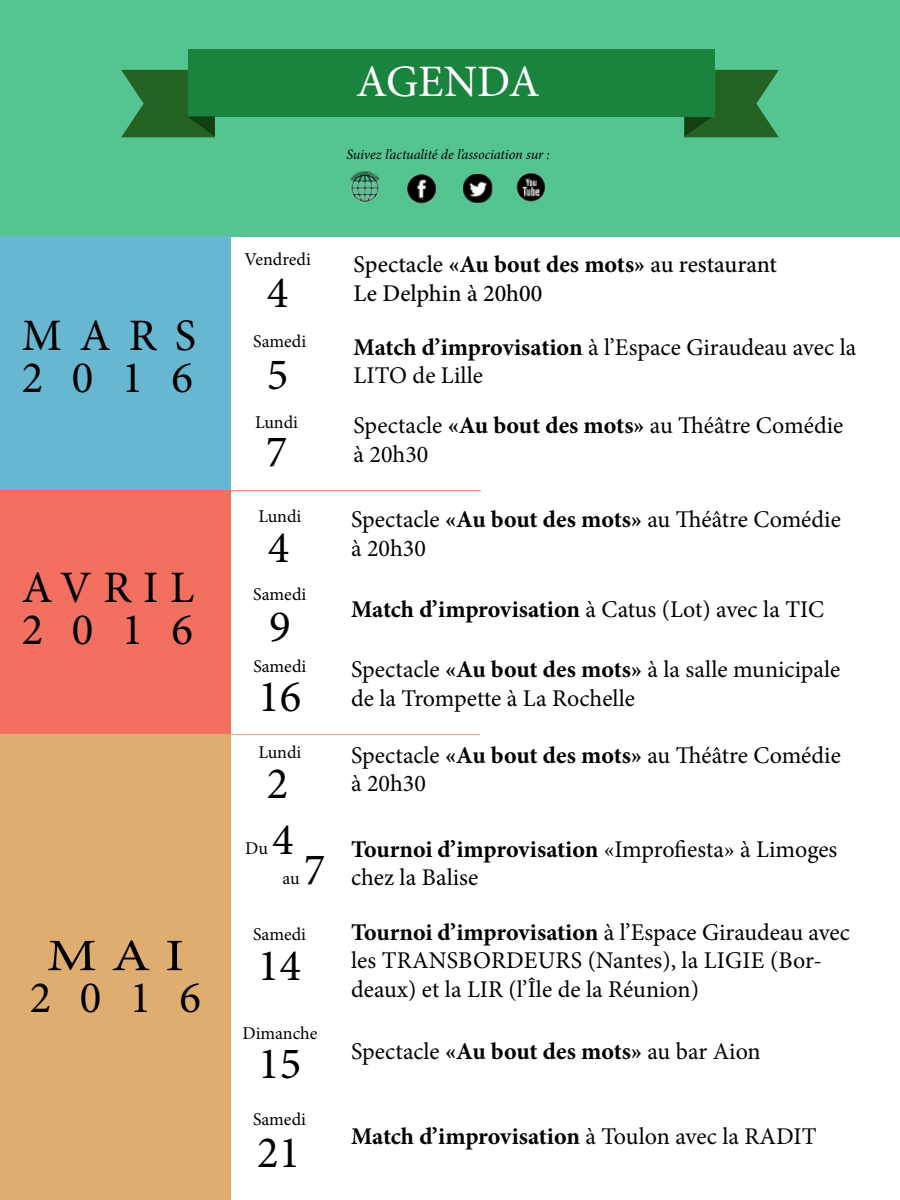
<style>
.page{position:relative;width:900px;height:1200px;background:#fff}
.page>*{position:absolute;margin:0;border:0;box-sizing:border-box;transform-origin:0 0}
.t1{font:45px/96.1px "Minion Pro";letter-spacing:.4em;color:#000}
.t2{font:45px/42px "Minion Pro";letter-spacing:.26em;color:#000}
.t3{font:45px/42px "Minion Pro";letter-spacing:.515em;color:#000}
.t4{font:45px/42px "Minion Pro";letter-spacing:.4em;color:#000;text-align:center;scale:1.25 1}
.t5{font:45px "Minion Pro";color:#fff}
.t6{font:24px/28.8px "Minion Pro";color:#000}
.t7{font:700 24px "Minion Pro";letter-spacing:-.005em;color:#000}
.t8{font:500 24px/28.8px "Minion Pro";color:#000}
.t9{font:18px "Minion Pro";color:#000}
.t10{font:italic 14.25px "Minion Pro";letter-spacing:-.01em;color:#000}
.s1{font-weight:700}
.s2{font-weight:400}
</style>
<div class="page">
<div style="left:0;top:0;width:900px;height:237px;background:#54c590"></div>
<svg style="left:684px;top:70px;width:95px;height:67px"></svg>
<div style="left:188px;top:49px;width:526px;height:67px;background:#1a843f"></div>
<svg style="left:121px;top:70px;width:94px;height:67px"></svg>
<img style="left:350px;top:170px;width:30px;height:33px">
<img style="left:406px;top:174px;width:30px;height:30px">
<img style="left:516px;top:172px;width:30px;height:30px">
<img style="left:462px;top:173px;width:31px;height:31px">
<div style="left:0;top:237px;width:231px;height:254px;background:#68b7d0"></div>
<div style="left:0;top:491px;width:231px;height:244px;background:#f36f5f"></div>
<div style="left:0;top:734px;width:231px;height:466px;background:#e0ad70"></div>
<hr style="left:3px;top:490px;width:478px;height:1px;background:#f36f5f">
<hr style="left:2px;top:734px;width:478px;height:1px;background:#e0ad70">
<h1 class="t3" style="left:22px;top:315px;width:176px">MARS<br>2016</h1>
<h1 class="t2" style="left:22px;top:567px;width:174px">AVRIL<br>2016</h1>
<h1 class="t4" style="left:30px;top:935px;width:139px">MAI<br>2016</h1>
<h1 class="t5" style="left:356px;top:51px;width:185px">AGENDA</h1>
<p class="t10" style="left:346px;top:145px;width:205px">Suivez l’actualité de l’association sur :</p>
<p class="t9" style="left:245px;top:247px;width:68px">Vendredi</p>
<h1 class="t1" style="left:267px;top:244px;width:23px">4</h1>
<p class="t9" style="left:253px;top:329px;width:55px">Samedi</p>
<h1 class="t1" style="left:267px;top:327px;width:23px">5</h1>
<p class="t9" style="left:255px;top:410px;width:44px">Lundi</p>
<h1 class="t1" style="left:266px;top:404px;width:25px">7<br>4</h1>
<p class="t9" style="left:258px;top:505px;width:44px">Lundi</p>
<p class="t9" style="left:253px;top:582px;width:55px">Samedi</p>
<h1 class="t1" style="left:269px;top:578px;width:23px">9</h1>
<p class="t9" style="left:253px;top:655px;width:55px">Samedi</p>
<h1 class="t1" style="left:258px;top:649px;width:45px">16</h1>
<p class="t9" style="left:258px;top:740px;width:44px">Lundi</p>
<h1 class="t1" style="left:267px;top:736px;width:23px">2</h1>
<h1 class="t1" style="left:272px;top:791px;width:23px">4</h1>
<p class="t9" style="left:283px;top:866px;width:19px">au</p>
<p class="t9" style="left:245px;top:836px;width:24px">Du</p>
<h1 class="t1" style="left:304px;top:822px;width:23px">7</h1>
<p class="t9" style="left:253px;top:922px;width:55px">Samedi</p>
<h1 class="t1" style="left:258px;top:917px;width:45px;line-height:98.1px">14<br>15</h1>
<p class="t9" style="left:242px;top:1021px;width:76px">Dimanche</p>
<p class="t9" style="left:253px;top:1107px;width:55px">Samedi</p>
<h1 class="t1" style="left:257px;top:1105px;width:45px">21</h1>
<p class="t8" style="left:354px;top:250px;width:425px">Spectacle <span class="s1">«Au bout des mots»</span> au restaurant<br>Le Delphin à 20h00</p>
<p class="t6" style="left:354px;top:333px;width:504px"><span class="s1">Match d’improvisation</span> à l’Espace Giraudeau avec la<br>LITO de Lille</p>
<p class="t6" style="left:354px;top:411px;width:491px">Spectacle <span class="s1">«Au bout des mots»</span> au Théâtre Comédie à 20h30</p>
<p class="t6" style="left:351px;top:505px;width:491px">Spectacle <span class="s1">«Au bout des mots»</span> au Théâtre Comédie à 20h30</p>
<p class="t7" style="left:351px;top:593px;width:474px">Match d’improvisation <span class="s2">à Catus (Lot) avec la TIC</span></p>
<p class="t6" style="left:351px;top:655px;width:491px">Spectacle <span class="s1">«Au bout des mots»</span> à la salle municipale de la Trompette à La Rochelle</p>
<p class="t6" style="left:351px;top:741px;width:491px">Spectacle <span class="s1">«Au bout des mots»</span> au Théâtre Comédie à 20h30</p>
<p class="t6" style="left:351px;top:835px;width:488px"><span class="s1">Tournoi d’improvisation</span> «Improfiesta» à Limoges chez la Balise</p>
<p class="t6" style="left:351px;top:918px;width:501px"><span class="s1">Tournoi d’improvisation</span> à l’Espace Giraudeau avec les Transborde</p>
<p class="t6" style="left:538px;top:946px;width:192px">urs (Nantes), la Ligie</p>
<p class="t6" style="left:770px;top:946px;width:53px">(Bor-</p>
<p class="t6" style="left:351px;top:975px;width:349px">deaux) et la LIR (l’Île de la Réunion)</p>
<p class="t6" style="left:351px;top:1037px;width:411px">Spectacle <span class="s1">«Au bout des mots»</span> au bar Aion</p>
<p class="t7" style="left:351px;top:1119px;width:467px">Match d’improvisation <span class="s2">à Toulon avec la RADIT</span></p>
</div>
